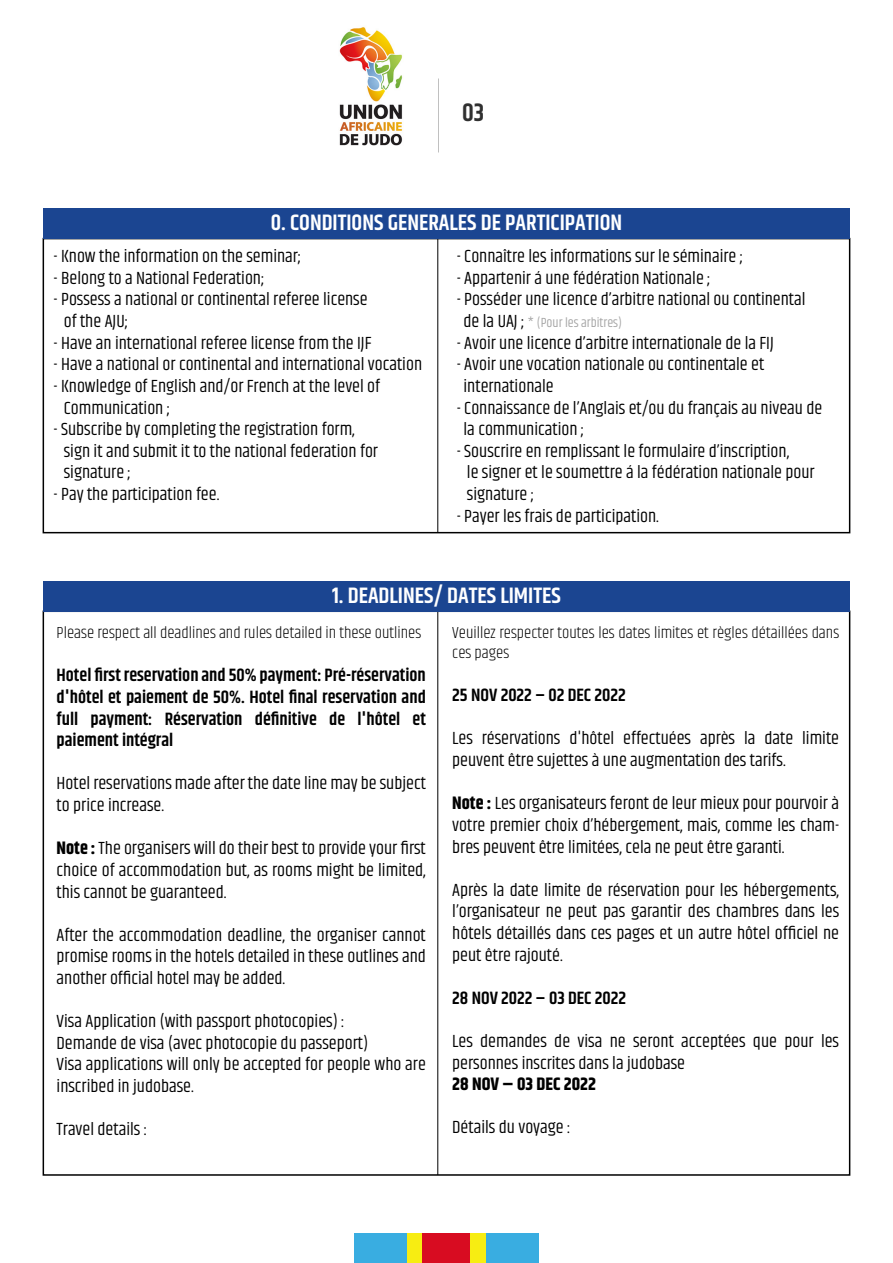
<style>
.page{position:relative;width:893px;height:1263px;background:#fff}
.page>*{position:absolute;margin:0;border:0;box-sizing:border-box;transform-origin:0 0}
.t1{font:600 25.5px "Khand";color:#303030}
.t2{font:600 22.5px "Khand";color:#fff}
.t3{font:18px/21.6px "Khand";color:#000}
.t4{font:600 18px/21.6px "Khand";color:#000;text-align:justify}
.t5{font:700 18px "Khand";color:#000}
.t6{font:300 16.5px/19.8px "Khand";color:#000}
.t7{font:13.5px "Khand";color:#a5a5a5}
.s1{font-weight:700}
</style>
<div class="page">
<hr style="left:437px;top:239px;width:1px;height:294px;background:#000">
<div style="left:43px;top:238px;width:807px;height:295px;border:2px solid #000"></div>
<div style="left:354px;top:1233px;width:185px;height:30px;background:#39ade1"></div>
<div style="left:407px;top:1233px;width:79px;height:30px;background:#f7ed12"></div>
<div style="left:423px;top:1233px;width:47px;height:30px;background:#d80c21"></div>
<img style="left:339px;top:27px;width:64px;height:119px">
<div style="left:43px;top:208px;width:807px;height:31px;background:#1b4591"></div>
<hr style="left:437px;top:611px;width:1px;height:564px;background:#000">
<div style="left:43px;top:581px;width:807px;height:30px;background:#1b4591"></div>
<h1 class="t1" style="left:462px;top:95px;width:24px">03</h1>
<p class="t2" style="left:271px;top:207px;width:353px">0. CONDITIONS GENERALES DE PARTICIPATION</p>
<p class="t3" style="left:54px;top:247px;width:249px">- Know the information on the seminar;</p>
<p class="t3" style="left:54px;top:268px;width:213px">- Belong to a National Federation;</p>
<p class="t3" style="left:64px;top:290px;width:305px;text-indent:-10px">- Possess a national or continental referee license of the AJU;</p>
<p class="t3" style="left:54px;top:333px;width:319px">- Have an international referee license from the IJF</p>
<p class="t3" style="left:54px;top:355px;width:370px">- Have a national or continental and international vocation</p>
<p class="t3" style="left:64px;top:376px;width:318px;text-indent:-10px">- Knowledge of English and/or French at the level of<br>Communication ;</p>
<p class="t3" style="left:64px;top:419px;width:316px;text-indent:-10px">- Subscribe by completing the registration form, sign it and submit it to the national federation for signature ;</p>
<p class="t3" style="left:54px;top:484px;width:167px">- Pay the participation fee.</p>
<p class="t3" style="left:457px;top:247px;width:288px">- Connaître les informations sur le séminaire ;</p>
<p class="t3" style="left:457px;top:268px;width:256px">- Appartenir á une fédération Nationale ;</p>
<p class="t3" style="left:464px;top:290px;width:344px;text-indent:-7px">- Posséder une licence d’arbitre national ou continental de la UAJ ;</p>
<p class="t3" style="left:457px;top:333px;width:319px">- Avoir une licence d’arbitre internationale de la FIJ</p>
<p class="t3" style="left:464px;top:355px;width:302px;text-indent:-7px">- Avoir une vocation nationale ou continentale et internationale</p>
<p class="t3" style="left:464px;top:398px;width:360px;text-indent:-7px">- Connaissance de l’Anglais et/ou du français au niveau de la communication ;</p>
<p class="t3" style="left:467px;top:441px;width:349px;text-indent:-10px">- Souscrire en remplissant le formulaire d’inscription,<br>le signer et le soumettre á la fédération nationale pour signature ;</p>
<p class="t3" style="left:457px;top:506px;width:204px">- Payer les frais de participation.</p>
<p class="t7" style="left:528px;top:315px;width:96px">* (Pour les arbitres)</p>
<p class="t2" style="left:332px;top:580px;width:230px">1. DEADLINES/ DATES LIMITES</p>
<p class="t6" style="left:57px;top:624px;width:366px">Please respect all deadlines and rules detailed in these outlines</p>
<p class="t4" style="left:57px;top:666px;width:371px">Hotel first reservation and 50% payment: Pré-réservation d'hôtel et paiement de 50%. Hotel final reservation and full payment: Réservation définitive de l'hôtel et paiement intégral</p>
<p class="t3" style="left:57px;top:774px;width:371px">Hotel reservations made after the date line may be subject to price increase.</p>
<p class="t3" style="left:57px;top:839px;width:371px;text-align:justify"><span class="s1">Note :</span> The organisers will do their best to provide your first choice of accommodation but, as rooms might be limited, this cannot be guaranteed.</p>
<p class="t3" style="left:57px;top:925px;width:371px;text-align:justify">After the accommodation deadline, the organiser cannot promise rooms in the hotels detailed in these outlines and another official hotel may be added.</p>
<p class="t3" style="left:57px;top:1011px;width:371px">Visa Application (with passport photocopies) :<br>Demande de visa (avec photocopie du passeport)<br>Visa applications will only be accepted for people who are inscribed in judobase.</p>
<p class="t3" style="left:57px;top:1119px;width:92px">Travel details :</p>
<p class="t6" style="left:452px;top:624px;width:388px">Veuillez respecter toutes les dates limites et règles détaillées dans ces pages</p>
<p class="t4" style="left:452px;top:685px;width:175px">25 NOV 2022 – 02 DEC 2022</p>
<p class="t3" style="left:452px;top:729px;width:388px">Les réservations d'hôtel effectuées après la date limite peuvent être sujettes à une augmentation des tarifs.</p>
<p class="t3" style="left:452px;top:794px;width:388px;text-align:justify"><span class="s1">Note :</span> Les organisateurs feront de leur mieux pour pourvoir à votre premier choix d’hébergement, mais, comme les cham&shy;bres peuvent être limitées, cela ne peut être garanti.</p>
<p class="t3" style="left:452px;top:880px;width:388px;text-align:justify">Après la date limite de réservation pour les hébergements, l’organisateur ne peut pas garantir des chambres dans les hôtels détaillés dans ces pages et un autre hôtel officiel ne peut être rajouté.</p>
<p class="t4" style="left:452px;top:988px;width:175px">28 NOV 2022 – 03 DEC 2022</p>
<p class="t3" style="left:452px;top:1031px;width:388px">Les demandes de visa ne seront acceptées que pour les personnes inscrites dans la judobase</p>
<p class="t5" style="left:452px;top:1071px;width:145px">28 NOV – 03 DEC 2022</p>
<p class="t3" style="left:452px;top:1118px;width:120px">Détails du voyage :</p>
</div>
